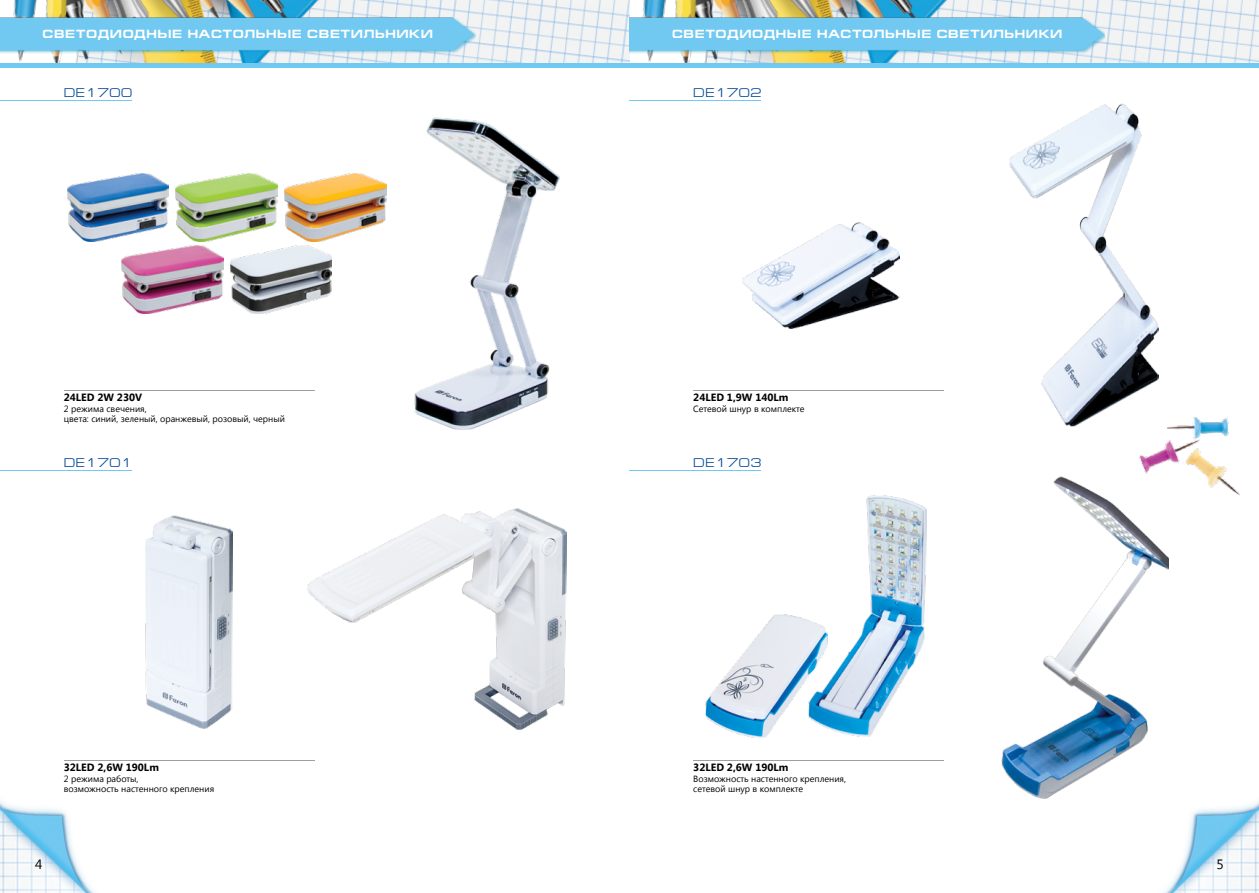
<style>
.page{position:relative;width:1259px;height:893px;background:#fff}
.page>*{position:absolute;margin:0;border:0;box-sizing:border-box;transform-origin:0 0}
.t1{font:13.5px "Segoe UI";color:#000}
.t2{font:12.75px "Europe Ext Normal";letter-spacing:.05em;color:#034694}
.t3{font:700 12px "Europe Ext";letter-spacing:.05em;color:#fff}
.t4{font:700 10.5px "Segoe UI";color:#000}
.t5{font:9px/10.8px "Segoe UI";color:#000}
</style>
<div class="page">
<img style="left:0;top:0;width:1259px;height:64px">
<img style="left:0;top:8px;width:475px;height:53px">
<hr style="left:0;top:64px;width:1259px;height:4px;background:#70c9f1">
<img style="left:0;top:800px;width:95px;height:93px">
<img style="left:1164px;top:800px;width:95px;height:93px">
<hr style="left:629px;top:100px;width:132px;height:1px;background:#70c9f1">
<hr style="left:0;top:100px;width:132px;height:1px;background:#70c9f1">
<hr style="left:64px;top:760px;width:251px;height:1px;background:#9d9fa2">
<hr style="left:693px;top:760px;width:251px;height:1px;background:#9d9fa2">
<hr style="left:64px;top:390px;width:251px;height:1px;background:#9d9fa2">
<hr style="left:693px;top:390px;width:251px;height:1px;background:#9d9fa2">
<hr style="left:629px;top:470px;width:132px;height:1px;background:#70c9f1">
<hr style="left:0;top:470px;width:132px;height:1px;background:#70c9f1">
<img style="left:629px;top:8px;width:475px;height:53px">
<img style="left:415px;top:117px;width:144px;height:312px">
<img style="left:121px;top:246px;width:102px;height:68px">
<img style="left:284px;top:173px;width:102px;height:68px">
<img style="left:176px;top:173px;width:101px;height:68px">
<img style="left:230px;top:246px;width:102px;height:68px">
<img style="left:67px;top:173px;width:102px;height:68px">
<img style="left:307px;top:508px;width:259px;height:221px">
<img style="left:146px;top:516px;width:87px;height:212px">
<img style="left:1009px;top:103px;width:149px;height:323px">
<img style="left:1001px;top:477px;width:167px;height:321px">
<img style="left:827px;top:495px;width:99px;height:241px">
<img style="left:705px;top:614px;width:122px;height:124px">
<img style="left:742px;top:223px;width:157px;height:106px">
<img style="left:1136px;top:415px;width:104px;height:81px">
<h3 class="t3" style="left:43px;top:27px;width:392px">СВЕТОДИОДНЫЕ НАСТОЛЬНЫЕ СВЕТИЛЬНИКИ</h3>
<h3 class="t3" style="left:672px;top:27px;width:392px">СВЕТОДИОДНЫЕ НАСТОЛЬНЫЕ СВЕТИЛЬНИКИ</h3>
<h2 class="t2" style="left:64px;top:86px;width:70px">DE1700</h2>
<h2 class="t2" style="left:693px;top:86px;width:70px">DE1702</h2>
<p class="t4" style="left:64px;top:390px;width:80px">24LED 2W 230V</p>
<p class="t5" style="left:64px;top:403px;width:223px">2 режима свечения,<br>цвета: синий, зеленый, оранжевый, розовый, черный</p>
<p class="t4" style="left:693px;top:390px;width:97px">24LED 1,9W 140Lm</p>
<p class="t5" style="left:693px;top:403px;width:113px">Сетевой шнур в комплекте</p>
<h2 class="t2" style="left:64px;top:456px;width:70px">DE1701</h2>
<h2 class="t2" style="left:693px;top:456px;width:70px">DE1703</h2>
<p class="t4" style="left:64px;top:759px;width:97px">32LED 2,6W 190Lm</p>
<p class="t5" style="left:64px;top:772px;width:152px">2 режима работы,<br>возможность настенного крепления</p>
<p class="t4" style="left:693px;top:759px;width:97px">32LED 2,6W 190Lm</p>
<p class="t5" style="left:693px;top:772px;width:154px">Возможность настенного крепления, сетевой шнур в комплекте</p>
<h1 class="t1" style="left:35px;top:855px;width:9px">4</h1>
<h1 class="t1" style="left:1216px;top:855px;width:9px">5</h1>
</div>
